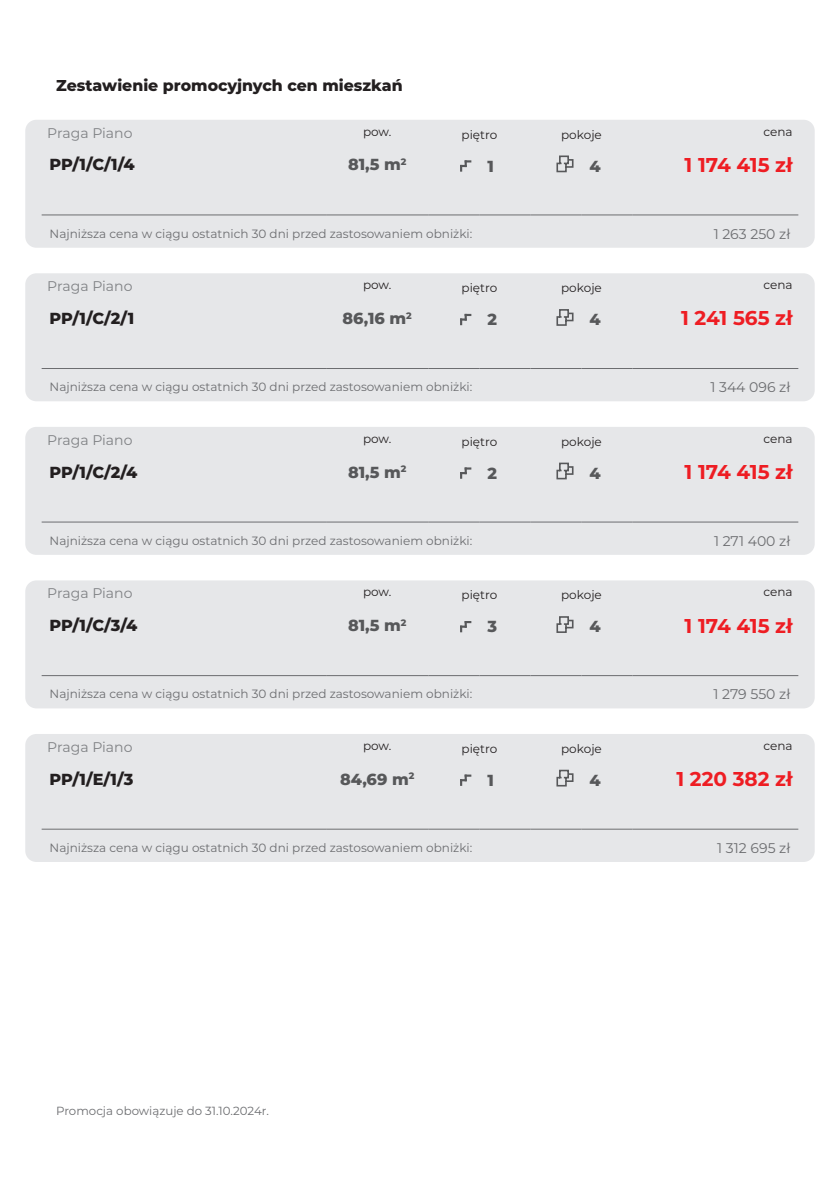
<style>
.page{position:relative;width:840px;height:1191px;background:#fff}
.page>*{position:absolute;margin:0;border:0;box-sizing:border-box;transform-origin:0 0}
.t1{font:700 20px "Montserrat";color:#ee1d23}
.t2{font:800 16px "Montserrat";letter-spacing:-.01em;color:#231f20}
.t3{font:800 16px "Montserrat";color:#57585a}
.t4{font:800 15.8px "Montserrat";color:#231f20}
.t5{font:14px "Montserrat";color:#808285}
.t6{font:14px "Montserrat";color:#6c6d70}
.t7{font:12px "Montserrat";color:#6c6d70}
.t8{font:12px "Montserrat";color:#231f20}
.t9{font:11.8px "Montserrat";color:#6c6d70}
</style>
<div class="page">
<div style="left:26px;top:121px;width:787px;height:126px;background:#e6e7e9"></div>
<hr style="left:42px;top:215px;width:284px;height:1px;background:#6c6d70">
<hr style="left:326px;top:215px;width:102px;height:1px;background:#6c6d70">
<hr style="left:428px;top:215px;width:51px;height:1px;background:#6c6d70">
<hr style="left:479px;top:215px;width:51px;height:1px;background:#6c6d70">
<hr style="left:530px;top:215px;width:51px;height:1px;background:#6c6d70">
<hr style="left:581px;top:215px;width:51px;height:1px;background:#6c6d70">
<hr style="left:632px;top:215px;width:165px;height:1px;background:#6c6d70">
<svg style="left:460px;top:160px;width:11px;height:12px"></svg>
<svg style="left:555px;top:155px;width:19px;height:18px"></svg>
<div style="left:13px;top:108px;width:813px;height:152px;border:12px solid #fff;border-radius:17px"></div>
<div style="left:26px;top:274px;width:787px;height:126px;background:#e6e7e9"></div>
<hr style="left:42px;top:368px;width:284px;height:1px;background:#6c6d70">
<hr style="left:326px;top:368px;width:102px;height:1px;background:#6c6d70">
<hr style="left:428px;top:368px;width:51px;height:1px;background:#6c6d70">
<hr style="left:479px;top:368px;width:51px;height:1px;background:#6c6d70">
<hr style="left:530px;top:368px;width:51px;height:1px;background:#6c6d70">
<hr style="left:581px;top:368px;width:51px;height:1px;background:#6c6d70">
<hr style="left:632px;top:368px;width:165px;height:1px;background:#6c6d70">
<svg style="left:460px;top:314px;width:11px;height:11px"></svg>
<svg style="left:555px;top:308px;width:19px;height:19px"></svg>
<div style="left:13px;top:261px;width:813px;height:152px;border:12px solid #fff;border-radius:17px"></div>
<div style="left:26px;top:428px;width:787px;height:126px;background:#e6e7e9"></div>
<hr style="left:42px;top:522px;width:284px;height:1px;background:#6c6d70">
<hr style="left:326px;top:522px;width:102px;height:1px;background:#6c6d70">
<hr style="left:428px;top:522px;width:51px;height:1px;background:#6c6d70">
<hr style="left:479px;top:522px;width:51px;height:1px;background:#6c6d70">
<hr style="left:530px;top:522px;width:51px;height:1px;background:#6c6d70">
<hr style="left:581px;top:522px;width:51px;height:1px;background:#6c6d70">
<hr style="left:632px;top:522px;width:165px;height:1px;background:#6c6d70">
<svg style="left:460px;top:467px;width:11px;height:12px"></svg>
<svg style="left:555px;top:462px;width:19px;height:18px"></svg>
<div style="left:13px;top:415px;width:813px;height:152px;border:12px solid #fff;border-radius:17px"></div>
<div style="left:26px;top:581px;width:787px;height:126px;background:#e6e7e9"></div>
<hr style="left:42px;top:675px;width:284px;height:1px;background:#6c6d70">
<hr style="left:326px;top:675px;width:102px;height:1px;background:#6c6d70">
<hr style="left:428px;top:675px;width:51px;height:1px;background:#6c6d70">
<hr style="left:479px;top:675px;width:51px;height:1px;background:#6c6d70">
<hr style="left:530px;top:675px;width:51px;height:1px;background:#6c6d70">
<hr style="left:581px;top:675px;width:51px;height:1px;background:#6c6d70">
<hr style="left:632px;top:675px;width:165px;height:1px;background:#6c6d70">
<svg style="left:460px;top:621px;width:11px;height:11px"></svg>
<svg style="left:555px;top:615px;width:19px;height:19px"></svg>
<div style="left:13px;top:568px;width:813px;height:152px;border:12px solid #fff;border-radius:17px"></div>
<div style="left:26px;top:735px;width:787px;height:126px;background:#e6e7e9"></div>
<hr style="left:42px;top:829px;width:284px;height:1px;background:#6c6d70">
<hr style="left:326px;top:829px;width:102px;height:1px;background:#6c6d70">
<hr style="left:428px;top:829px;width:51px;height:1px;background:#6c6d70">
<hr style="left:479px;top:829px;width:51px;height:1px;background:#6c6d70">
<hr style="left:530px;top:829px;width:51px;height:1px;background:#6c6d70">
<hr style="left:581px;top:829px;width:51px;height:1px;background:#6c6d70">
<hr style="left:632px;top:829px;width:165px;height:1px;background:#6c6d70">
<svg style="left:460px;top:774px;width:11px;height:12px"></svg>
<svg style="left:555px;top:769px;width:19px;height:18px"></svg>
<div style="left:13px;top:722px;width:813px;height:152px;border:12px solid #fff;border-radius:17px"></div>
<p class="t4" style="left:56px;top:74px;width:348px">Zestawienie promocyjnych cen mieszkań</p>
<p class="t5" style="left:47px;top:123px;width:87px">Praga Piano</p>
<p class="t8" style="left:363px;top:123px;width:30px">pow.</p>
<p class="t8" style="left:461px;top:126px;width:37px">piętro</p>
<p class="t8" style="left:561px;top:126px;width:42px">pokoje</p>
<p class="t8" style="left:763px;top:123px;width:31px">cena</p>
<p class="t2" style="left:50px;top:153px;width:86px">PP/1/C/1/4</p>
<p class="t3" style="left:348px;top:153px;width:60px">81,5 m<sup>2</sup></p>
<p class="t3" style="left:487px;top:154px;width:8px">1</p>
<p class="t3" style="left:589px;top:154px;width:13px">4</p>
<p class="t1" style="left:684px;top:150px;width:109px">1 174 415 zł</p>
<p class="t7" style="left:50px;top:225px;width:424px">Najniższa cena w ciągu ostatnich 30 dni przed zastosowaniem obniżki:</p>
<p class="t6" style="left:713px;top:224px;width:78px">1 263 250 zł</p>
<p class="t5" style="left:47px;top:277px;width:87px">Praga Piano</p>
<p class="t8" style="left:363px;top:277px;width:30px">pow.</p>
<p class="t8" style="left:461px;top:279px;width:37px">piętro</p>
<p class="t8" style="left:561px;top:279px;width:42px">pokoje</p>
<p class="t8" style="left:763px;top:277px;width:31px">cena</p>
<p class="t2" style="left:50px;top:306px;width:86px">PP/1/C/2/1</p>
<p class="t3" style="left:342px;top:306px;width:71px">86,16 m<sup>2</sup></p>
<p class="t3" style="left:487px;top:308px;width:11px">2</p>
<p class="t3" style="left:589px;top:308px;width:13px">4</p>
<p class="t1" style="left:680px;top:304px;width:113px">1 241 565 zł</p>
<p class="t7" style="left:50px;top:379px;width:424px">Najniższa cena w ciągu ostatnich 30 dni przed zastosowaniem obniżki:</p>
<p class="t6" style="left:710px;top:378px;width:81px">1 344 096 zł</p>
<p class="t5" style="left:47px;top:430px;width:87px">Praga Piano</p>
<p class="t8" style="left:363px;top:430px;width:30px">pow.</p>
<p class="t8" style="left:461px;top:433px;width:37px">piętro</p>
<p class="t8" style="left:561px;top:433px;width:42px">pokoje</p>
<p class="t8" style="left:763px;top:430px;width:31px">cena</p>
<p class="t2" style="left:50px;top:460px;width:89px">PP/1/C/2/4</p>
<p class="t3" style="left:348px;top:460px;width:60px">81,5 m<sup>2</sup></p>
<p class="t3" style="left:487px;top:461px;width:11px">2</p>
<p class="t3" style="left:589px;top:461px;width:13px">4</p>
<p class="t1" style="left:684px;top:457px;width:109px">1 174 415 zł</p>
<p class="t7" style="left:50px;top:532px;width:424px">Najniższa cena w ciągu ostatnich 30 dni przed zastosowaniem obniżki:</p>
<p class="t6" style="left:713px;top:531px;width:78px">1 271 400 zł</p>
<p class="t5" style="left:47px;top:584px;width:87px">Praga Piano</p>
<p class="t8" style="left:363px;top:584px;width:30px">pow.</p>
<p class="t8" style="left:461px;top:586px;width:37px">piętro</p>
<p class="t8" style="left:561px;top:586px;width:42px">pokoje</p>
<p class="t8" style="left:763px;top:584px;width:31px">cena</p>
<p class="t2" style="left:50px;top:613px;width:89px">PP/1/C/3/4</p>
<p class="t3" style="left:348px;top:613px;width:60px">81,5 m<sup>2</sup></p>
<p class="t3" style="left:487px;top:615px;width:11px">3</p>
<p class="t3" style="left:589px;top:615px;width:13px">4</p>
<p class="t1" style="left:684px;top:611px;width:109px">1 174 415 zł</p>
<p class="t7" style="left:50px;top:686px;width:424px">Najniższa cena w ciągu ostatnich 30 dni przed zastosowaniem obniżki:</p>
<p class="t6" style="left:713px;top:685px;width:78px">1 279 550 zł</p>
<p class="t5" style="left:47px;top:737px;width:87px">Praga Piano</p>
<p class="t8" style="left:363px;top:737px;width:30px">pow.</p>
<p class="t8" style="left:461px;top:740px;width:37px">piętro</p>
<p class="t8" style="left:561px;top:740px;width:42px">pokoje</p>
<p class="t8" style="left:763px;top:737px;width:31px">cena</p>
<p class="t2" style="left:50px;top:767px;width:85px">PP/1/E/1/3</p>
<p class="t3" style="left:340px;top:767px;width:76px">84,69 m<sup>2</sup></p>
<p class="t3" style="left:487px;top:768px;width:8px">1</p>
<p class="t3" style="left:589px;top:768px;width:13px">4</p>
<p class="t1" style="left:676px;top:764px;width:118px">1 220 382 zł</p>
<p class="t7" style="left:50px;top:839px;width:424px">Najniższa cena w ciągu ostatnich 30 dni przed zastosowaniem obniżki:</p>
<p class="t6" style="left:716px;top:838px;width:74px">1 312 695 zł</p>
<p class="t9" style="left:56px;top:1102px;width:214px">Promocja obowiązuje do 31.10.2024r.</p>
</div>
